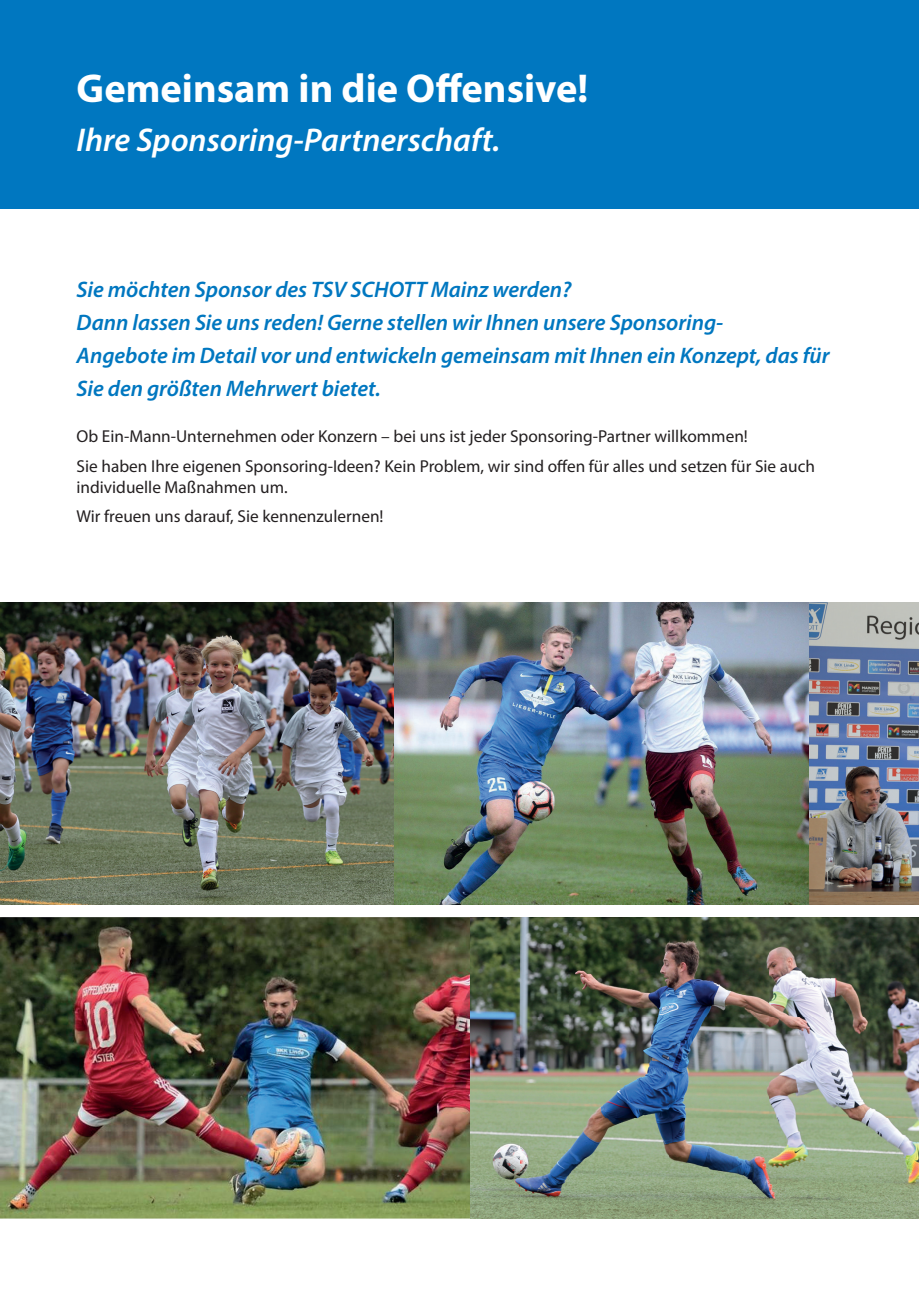
<style>
.page{position:relative;width:919px;height:1289px;background:#fff}
.page>*{position:absolute;margin:0;border:0;box-sizing:border-box;transform-origin:0 0}
.t1{font:700 40.5px "Myriad Pro";color:#fff}
.t2{font:italic 600 33px "Myriad Pro";color:#fff}
.t3{font:italic 600 22.5px/33px "Myriad Pro";letter-spacing:-.005em;color:#0077c0}
.t4{font:17.25px/29.5px "Myriad Pro";color:#231f20}
</style>
<div class="page">
<img style="left:808px;top:603px;width:110px;height:301px">
<img style="left:394px;top:603px;width:414px;height:301px">
<img style="left:0;top:917px;width:470px;height:301px">
<img style="left:470px;top:917px;width:448px;height:301px">
<img style="left:0;top:603px;width:394px;height:301px">
<div style="left:0;top:0;width:918px;height:208px;background:#0077c0"></div>
<h1 class="t1" style="left:77px;top:62px;width:513px">Gemeinsam in die Offensive!</h1>
<h2 class="t2" style="left:77px;top:119px;width:425px">Ihre Sponsoring-Partnerschaft.</h2>
<h3 class="t3" style="left:77px;top:272px;width:754px">Sie möchten Sponsor des TSV SCHOTT Mainz werden?<br>Dann lassen Sie uns reden! Gerne stellen wir Ihnen unsere Sponsoring-<br>Angebote im Detail vor und entwickeln gemeinsam mit Ihnen ein Konzept, das für Sie den größten Mehrwert bietet.</h3>
<p class="t4" style="left:77px;top:421px;width:740px">Ob Ein-Mann-Unternehmen oder Konzern – bei uns ist jeder Sponsoring-Partner willkommen!<br>Sie haben Ihre eigenen Sponsoring-Ideen? Kein Problem, wir sind offen für alles und setzen für Sie auch</p>
<p class="t4" style="left:77px;top:472px;width:308px">individuelle Maßnahmen um.<br>Wir freuen uns darauf, Sie kennenzulernen!</p>
</div>
